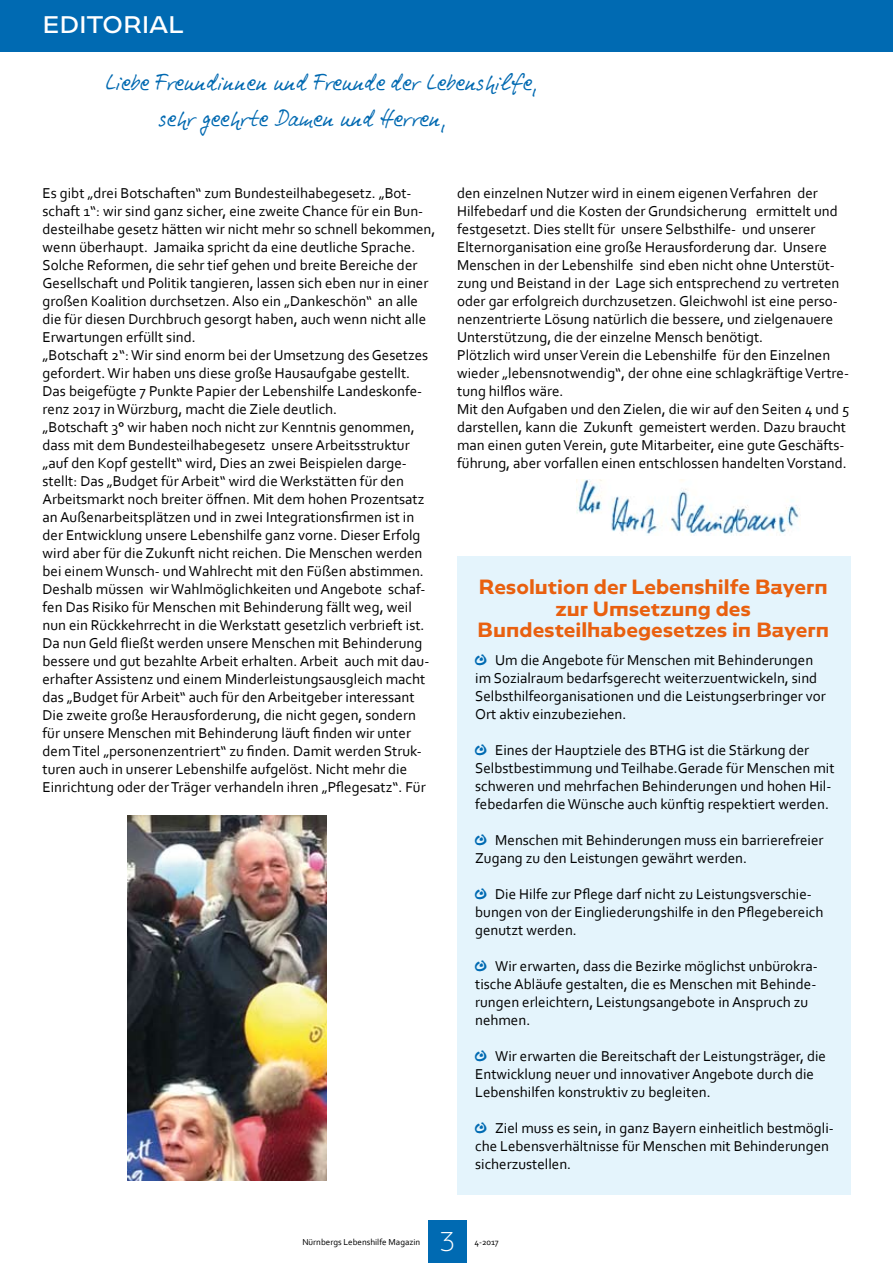
<style>
.page{position:relative;width:893px;height:1263px;background:#fff}
.page>*{position:absolute;margin:0;border:0;box-sizing:border-box;transform-origin:0 0}
.t1{font:300 27px "Trenda";color:#fff}
.t2{font:21px/36px "Hctschrift";color:#0069b1}
.t3{font:21px "Caprina";color:#fff}
.t4{font:700 18px/21.6px "Caprina";color:#e9600f;text-align:center}
.t5{font:15px/18px "Corbel";color:#000}
.t6{font:9px "Corbel";color:#000}
.s1{font-family:"Lebenshilfe";color:#006ab2}
</style>
<div class="page">
<div style="left:428px;top:1220px;width:38px;height:43px;background:#006ab2"></div>
<div style="left:457px;top:556px;width:393px;height:639px;background:#e4f4fc"></div>
<div style="left:0;top:0;width:893px;height:51px;background:#006ab2"></div>
<img style="left:577px;top:479px;width:223px;height:55px">
<img style="left:128px;top:815px;width:199px;height:366px">
<h2 class="t3" style="left:43px;top:10px;width:64px">EDITOR</h2>
<h2 class="t3" style="left:142px;top:10px;width:26px">IAL</h2>
<h2 class="t2" style="left:159px;top:67px;width:380px;text-indent:-53px">Liebe Freundinnen und Freunde der Lebenshilfe, sehr geehrte Damen und Herren,</h2>
<p class="t5" style="left:43px;top:184px;width:394px">Es gibt „drei Botschaften“ zum Bundesteilhabegesetz. „Bot&shy;schaft 1“: wir sind ganz sicher, eine zweite Chance für ein Bun&shy;desteilhabe gesetz hätten wir nicht mehr so schnell bekommen, wenn überhaupt. Jamaika spricht da eine deutliche Sprache.<br>Solche Reformen, die sehr tief gehen und breite Bereiche der Gesellschaft und Politik tangieren, lassen sich eben nur in einer großen Koalition durchsetzen. Also ein „Dankeschön“ an alle die für diesen Durchbruch gesorgt haben, auch wenn nicht alle Erwartungen erfüllt sind.<br>„Botschaft 2“: Wir sind enorm bei der Umsetzung des Gesetzes gefordert. Wir haben uns diese große Hausaufgabe gestellt.<br>Das beigefügte 7 Punkte Papier der Lebenshilfe Landeskonfe&shy;renz 2017 in Würzburg, macht die Ziele deutlich.<br>„Botschaft 3° wir haben noch nicht zur Kenntnis genommen, dass mit dem Bundesteilhabegesetz unsere Arbeitsstruktur „auf den Kopf gestellt“ wird, Dies an zwei Beispielen darge&shy;stellt: Das „Budget für Arbeit“ wird die Werkstätten für den Arbeitsmarkt noch breiter öffnen. Mit dem hohen Prozentsatz an Außenarbeitsplätzen und in zwei Integrationsfirmen ist in der Entwicklung unsere Lebenshilfe ganz vorne. Dieser Erfolg wird aber für die Zukunft nicht reichen. Die Menschen werden bei einem Wunsch- und Wahlrecht mit den Füßen abstimmen.<br>Deshalb müssen wir Wahlmöglichkeiten und Angebote schaf&shy;fen Das Risiko für Menschen mit Behinderung fällt weg, weil nun ein Rückkehrrecht in die Werkstatt gesetzlich verbrieft ist.<br>Da nun Geld fließt werden unsere Menschen mit Behinderung bessere und gut bezahlte Arbeit erhalten. Arbeit auch mit dau&shy;erhafter Assistenz und einem Minderleistungsausgleich macht das „Budget für Arbeit“ auch für den Arbeitgeber interessant Die zweite große Herausforderung, die nicht gegen, sondern für unsere Menschen mit Behinderung läuft finden wir unter dem Titel „personenzentriert“ zu finden. Damit werden Struk&shy;turen auch in unserer Lebenshilfe aufgelöst. Nicht mehr die Einrichtung oder der Träger verhandeln ihren „Pflegesatz“. Für</p>
<p class="t5" style="left:457px;top:184px;width:394px">den einzelnen Nutzer wird in einem eigenen Verfahren der Hilfebedarf und die Kosten der Grundsicherung ermittelt und festgesetzt. Dies stellt für unsere Selbsthilfe- und unserer Elternorganisation eine große Herausforderung dar. Unsere Menschen in der Lebenshilfe sind eben nicht ohne Unterstüt&shy;zung und Beistand in der Lage sich entsprechend zu vertreten oder gar erfolgreich durchzusetzen. Gleichwohl ist eine perso&shy;nenzentrierte Lösung natürlich die bessere, und zielgenauere Unterstützung, die der einzelne Mensch benötigt.<br>Plötzlich wird unser Verein die Lebenshilfe für den Einzelnen wieder „lebensnotwendig“, der ohne eine schlagkräftige Vertre&shy;tung hilflos wäre.<br>Mit den Aufgaben und den Zielen, die wir auf den Seiten 4 und 5 darstellen, kann die Zukunft gemeistert werden. Dazu braucht man einen guten Verein, gute Mitarbeiter, eine gute Geschäfts&shy;führung, aber vorfallen einen entschlossen handelten Vorstand.</p>
<p class="t4" style="left:477px;top:576px;width:353px">Resolution der Lebenshilfe Bayern zur Umsetzung des<br>Bundesteilhabegesetzes in Bayern</p>
<p class="t5" style="left:475px;top:651px;width:352px"><span class="s1">A</span> Um die Angebote für Menschen mit Behinderungen im Sozialraum bedarfsgerecht weiterzuentwickeln, sind Selbsthilfeorganisationen und die Leistungserbringer vor Ort aktiv einzubeziehen.</p>
<p class="t5" style="left:475px;top:741px;width:361px"><span class="s1">A</span> Eines der Hauptziele des BTHG ist die Stärkung der Selbstbestimmung und Teilhabe.Gerade für Menschen mit schweren und mehrfachen Behinderungen und hohen Hil&shy;febedarfen die Wünsche auch künftig respektiert werden.</p>
<p class="t5" style="left:475px;top:831px;width:350px"><span class="s1">V</span> Menschen mit Behinderungen muss ein barrierefreier<br>Zugang zu den Leistungen gewährt werden.</p>
<p class="t5" style="left:475px;top:885px;width:350px"><span class="s1">A</span> Die Hilfe zur Pflege darf nicht zu Leistungsverschie&shy;bungen von der Eingliederungshilfe in den Pflegebereich genutzt werden.</p>
<p class="t5" style="left:475px;top:957px;width:344px"><span class="s1">A</span> Wir erwarten, dass die Bezirke möglichst unbürokra&shy;tische Abläufe gestalten, die es Menschen mit Behinde&shy;rungen erleichtern, Leistungsangebote in Anspruch zu nehmen.</p>
<p class="t5" style="left:475px;top:1047px;width:352px"><span class="s1">A</span> Wir erwarten die Bereitschaft der Leistungsträger, die<br>Entwicklung neuer und innovativer Angebote durch die<br>Lebenshilfen konstruktiv zu begleiten.</p>
<p class="t5" style="left:475px;top:1119px;width:360px"><span class="s1">A</span> Ziel muss es sein, in ganz Bayern einheitlich bestmögli&shy;che Lebensverhältnisse für Menschen mit Behinderungen sicherzustellen.</p>
<h1 class="t1" style="left:440px;top:1226px;width:16px">3</h1>
<p class="t6" style="left:302px;top:1236px;width:120px">Nürnbergs Lebenshilfe Magazin</p>
<p class="t6" style="left:474px;top:1236px;width:26px">4-2017</p>
</div>
